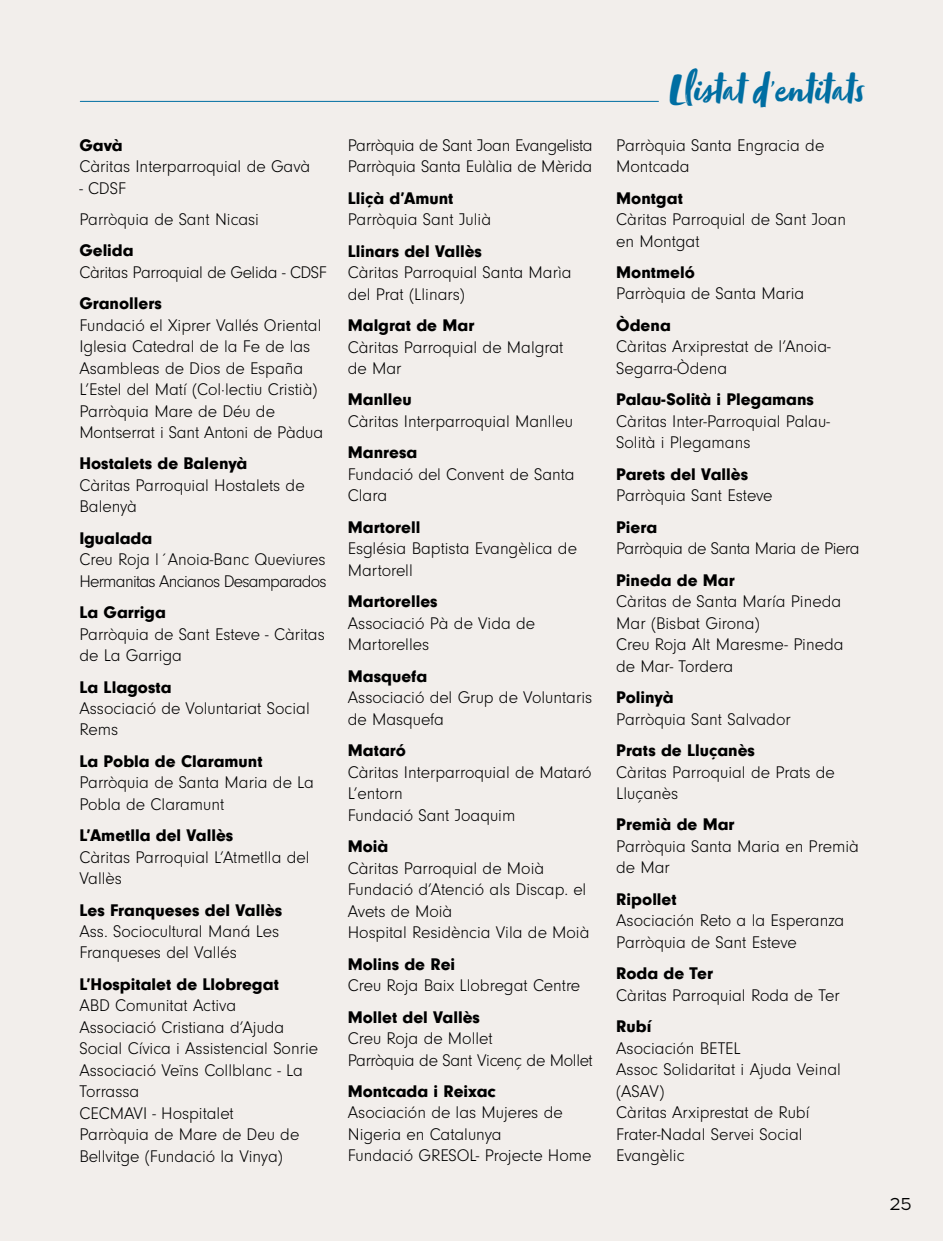
<style>
.page{position:relative;width:943px;height:1241px;background:#fff}
.page>*{position:absolute;margin:0;border:0;box-sizing:border-box;transform-origin:0 0}
.t1{font:43.57px "Zooja Pro";color:#006ea2}
.t2{font:300 17.5px/21.5px "Neuzeit Gro";color:#000}
.t3{font:900 17.5px "Neuzeit Gro";color:#000}
.t4{font:300 17.5px/21.5px "Neuzeit Gro";letter-spacing:-.02em;color:#000}
.t5{font:300 17.5px/21.5px "Neuzeit Gro";letter-spacing:-.04em;color:#000}
.t6{font:17.5px "Acrom";color:#000}
</style>
<div class="page">
<div style="left:0;top:0;width:943px;height:1240px;background:#f2eeeb"></div>
<hr style="left:80px;top:101px;width:578px;height:1px;background:#006ea2">
<p class="t3" style="left:79px;top:135px;width:45px">Gavà</p>
<p class="t2" style="left:79px;top:156px;width:232px">Càritas Interparroquial de Gavà</p>
<p class="t2" style="left:79px;top:173px;width:181px;line-height:31.3px">- CDSF<br>Parròquia de Sant Nicasi</p>
<p class="t3" style="left:79px;top:241px;width:56px">Gelida</p>
<p class="t4" style="left:79px;top:262px;width:249px">Càritas Parroquial de Gelida - CDSF</p>
<p class="t3" style="left:79px;top:293px;width:84px">Granollers</p>
<p class="t2" style="left:79px;top:314px;width:245px">Fundació el Xiprer Vallés Oriental<br>Iglesia Catedral de la Fe de las<br>Asambleas de Dios de España<br>L’Estel del Matí (Col·lectiu Cristià)<br>Parròquia Mare de Déu de<br>Montserrat i Sant Antoni de Pàdua</p>
<p class="t3" style="left:79px;top:453px;width:170px">Hostalets de Balenyà</p>
<p class="t2" style="left:79px;top:475px;width:227px">Càritas Parroquial Hostalets de<br>Balenyà</p>
<p class="t3" style="left:79px;top:528px;width:74px">Igualada</p>
<p class="t5" style="left:79px;top:549px;width:249px">Creu Roja l´Anoia-Banc Queviures<br>Hermanitas Ancianos Desamparados</p>
<p class="t3" style="left:79px;top:602px;width:88px">La Garriga</p>
<p class="t2" style="left:79px;top:623px;width:247px">Parròquia de Sant Esteve - Càritas de La Garriga</p>
<p class="t3" style="left:79px;top:676px;width:94px">La Llagosta</p>
<p class="t2" style="left:79px;top:697px;width:232px">Associació de Voluntariat Social<br>Rems</p>
<p class="t3" style="left:79px;top:751px;width:185px">La Pobla de Claramunt</p>
<p class="t2" style="left:79px;top:772px;width:236px">Parròquia de Santa Maria de La<br>Pobla de Claramunt</p>
<p class="t3" style="left:79px;top:825px;width:155px">L’Ametlla del Vallès</p>
<p class="t2" style="left:79px;top:846px;width:231px">Càritas Parroquial L’Atmetlla del<br>Vallès</p>
<p class="t3" style="left:79px;top:899px;width:204px">Les Franqueses del Vallès</p>
<p class="t2" style="left:79px;top:920px;width:201px">Ass. Sociocultural Maná Les<br>Franqueses del Vallés</p>
<p class="t3" style="left:79px;top:973px;width:201px">L’Hospitalet de Llobregat</p>
<p class="t2" style="left:79px;top:995px;width:240px">ABD Comunitat Activa<br>Associació Cristiana d’Ajuda<br>Social Cívica i Assistencial Sonrie<br>Associació Veïns Collblanc - La<br>Torrassa<br>CECMAVI - Hospitalet<br>Parròquia de Mare de Deu de<br>Bellvitge (Fundació la Vinya)</p>
<p class="t4" style="left:348px;top:135px;width:246px">Parròquia de Sant Joan Evangelista<br>Parròquia Santa Eulàlia de Mèrida</p>
<p class="t3" style="left:348px;top:188px;width:107px">Lliçà d’Amunt</p>
<p class="t2" style="left:348px;top:209px;width:145px">Parròquia Sant Julià</p>
<p class="t3" style="left:348px;top:241px;width:136px">Llinars del Vallès</p>
<p class="t2" style="left:348px;top:262px;width:225px">Càritas Parroquial Santa Marìa del Prat (Llinars)</p>
<p class="t3" style="left:348px;top:315px;width:128px">Malgrat de Mar</p>
<p class="t2" style="left:348px;top:336px;width:217px">Càritas Parroquial de Malgrat de Mar</p>
<p class="t3" style="left:348px;top:389px;width:65px">Manlleu</p>
<p class="t2" style="left:348px;top:411px;width:227px">Càritas Interparroquial Manlleu</p>
<p class="t3" style="left:348px;top:442px;width:71px">Manresa</p>
<p class="t2" style="left:348px;top:464px;width:228px">Fundació del Convent de Santa<br>Clara</p>
<p class="t3" style="left:348px;top:517px;width:74px">Martorell</p>
<p class="t2" style="left:348px;top:538px;width:231px">Església Baptista Evangèlica de<br>Martorell</p>
<p class="t3" style="left:348px;top:591px;width:91px">Martorelles</p>
<p class="t2" style="left:348px;top:612px;width:189px">Associació Pà de Vida de<br>Martorelles</p>
<p class="t3" style="left:348px;top:666px;width:81px">Masquefa</p>
<p class="t2" style="left:348px;top:687px;width:246px">Associació del Grup de Voluntaris de Masquefa</p>
<p class="t3" style="left:348px;top:740px;width:60px">Mataró</p>
<p class="t2" style="left:348px;top:761px;width:245px">Càritas Interparroquial de Mataró<br>L’entorn<br>Fundació Sant Joaquim</p>
<p class="t3" style="left:348px;top:836px;width:42px">Moià</p>
<p class="t2" style="left:348px;top:857px;width:243px">Càritas Parroquial de Moià<br>Fundació d’Atenció als Discap. el<br>Avets de Moià<br>Hospital Residència Vila de Moià</p>
<p class="t3" style="left:348px;top:953px;width:109px">Molins de Rei</p>
<p class="t2" style="left:348px;top:974px;width:234px">Creu Roja Baix Llobregat Centre</p>
<p class="t3" style="left:348px;top:1006px;width:134px">Mollet del Vallès</p>
<p class="t4" style="left:348px;top:1027px;width:247px">Creu Roja de Mollet<br>Parròquia de Sant Vicenç de Mollet</p>
<p class="t3" style="left:348px;top:1080px;width:150px">Montcada i Reixac</p>
<p class="t2" style="left:348px;top:1102px;width:245px">Asociación de las Mujeres de<br>Nigeria en Catalunya<br>Fundació GRESOL- Projecte Home</p>
<h1 class="t1" style="left:668px;top:64px;width:196px">Llistat d’entitats</h1>
<p class="t2" style="left:616px;top:134px;width:210px">Parròquia Santa Engracia de<br>Montcada</p>
<p class="t3" style="left:616px;top:188px;width:68px">Montgat</p>
<p class="t2" style="left:616px;top:209px;width:231px">Càritas Parroquial de Sant Joan en Montgat</p>
<p class="t3" style="left:616px;top:262px;width:80px">Montmeló</p>
<p class="t2" style="left:616px;top:283px;width:190px">Parròquia de Santa Maria</p>
<p class="t3" style="left:616px;top:315px;width:56px">Òdena</p>
<p class="t2" style="left:616px;top:336px;width:216px">Càritas Arxiprestat de l’Anoia-<br>Segarra-Òdena</p>
<p class="t3" style="left:616px;top:389px;width:199px">Palau-Solità i Plegamans</p>
<p class="t2" style="left:616px;top:410px;width:215px">Càritas Inter-Parroquial Palau-<br>Solità i Plegamans</p>
<p class="t3" style="left:616px;top:464px;width:133px">Parets del Vallès</p>
<p class="t2" style="left:616px;top:485px;width:158px">Parròquia Sant Esteve</p>
<p class="t3" style="left:616px;top:517px;width:43px">Piera</p>
<p class="t4" style="left:616px;top:538px;width:245px">Parròquia de Santa Maria de Piera</p>
<p class="t3" style="left:616px;top:570px;width:120px">Pineda de Mar</p>
<p class="t2" style="left:616px;top:591px;width:229px">Càritas de Santa María Pineda<br>Mar (Bisbat Girona)<br>Creu Roja Alt Maresme- Pineda de Mar- Tordera</p>
<p class="t3" style="left:616px;top:687px;width:59px">Polinyà</p>
<p class="t2" style="left:616px;top:708px;width:176px">Parròquia Sant Salvador</p>
<p class="t3" style="left:616px;top:740px;width:140px">Prats de Lluçanès</p>
<p class="t2" style="left:616px;top:761px;width:220px">Càritas Parroquial de Prats de<br>Lluçanès</p>
<p class="t3" style="left:616px;top:814px;width:120px">Premià de Mar</p>
<p class="t2" style="left:616px;top:835px;width:244px">Parròquia Santa Maria en Premià de Mar</p>
<p class="t3" style="left:616px;top:889px;width:62px">Ripollet</p>
<p class="t2" style="left:616px;top:910px;width:230px">Asociación Reto a la Esperanza<br>Parròquia de Sant Esteve</p>
<p class="t3" style="left:616px;top:963px;width:98px">Roda de Ter</p>
<p class="t2" style="left:616px;top:984px;width:225px">Càritas Parroquial Roda de Ter</p>
<p class="t3" style="left:616px;top:1016px;width:37px">Rubí</p>
<p class="t2" style="left:616px;top:1037px;width:226px">Asociación BETEL<br>Assoc Solidaritat i Ajuda Veinal (ASAV)<br>Càritas Arxiprestat de Rubí<br>Frater-Nadal Servei Social<br>Evangèlic</p>
<p class="t6" style="left:889px;top:1192px;width:24px">25</p>
</div>
